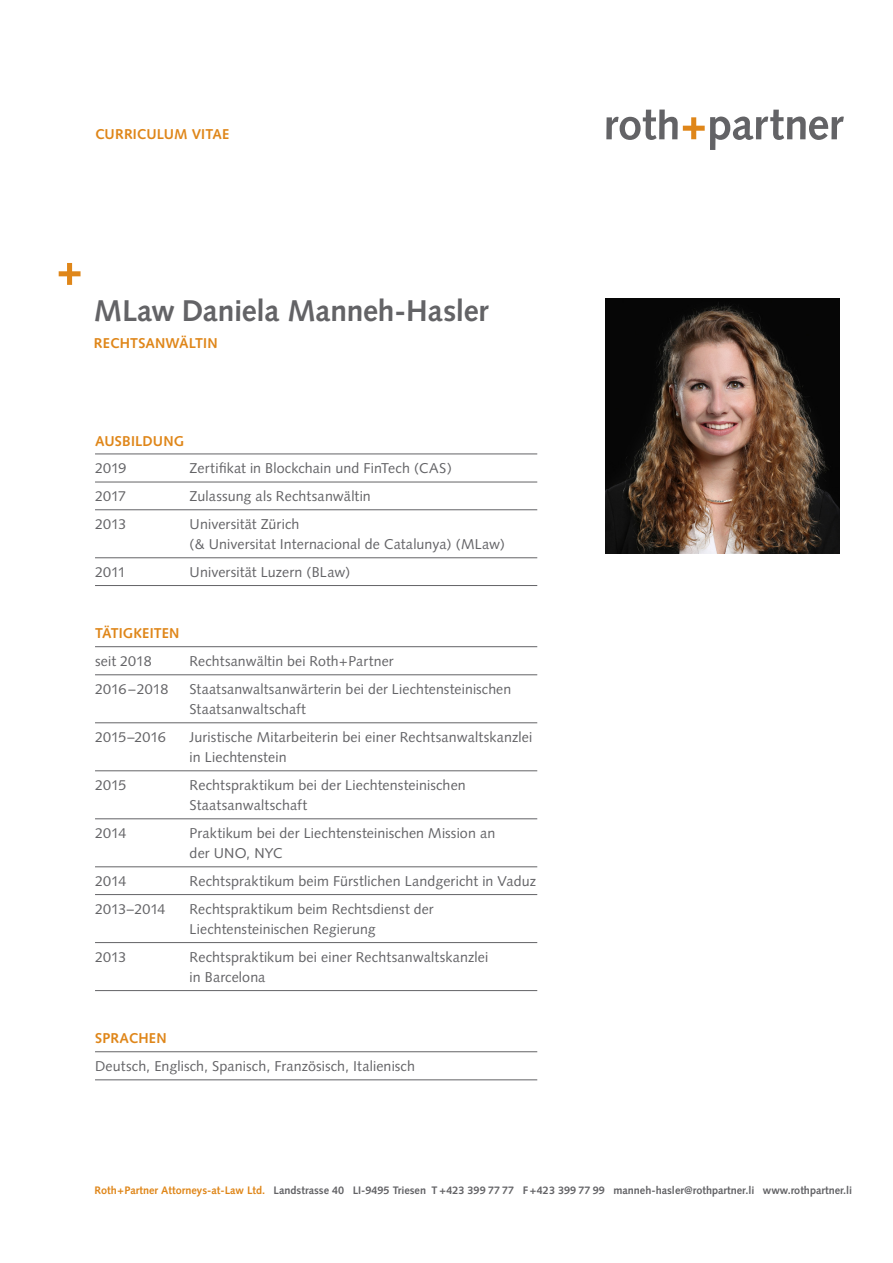
<style>
.page{position:relative;width:893px;height:1263px;background:#fff}
.page>*{position:absolute;margin:0;border:0;box-sizing:border-box;transform-origin:0 0}
.t1{font:700 30px "Syntax";letter-spacing:-.01em;color:#636366}
.Grundtext_Linie_oben{font:14.25px/20.2px "Syntax";letter-spacing:.01em;color:#636366}
.Grundtext_fett{font:700 14.25px "Syntax";letter-spacing:.01em;color:#df8619}
.t2{font:700 10.8px "Syntax";color:#636366}
.s1{color:#df8619}
</style>
<div class="page">
<svg style="left:606px;top:110px;width:238px;height:40px"></svg>
<hr style="left:95px;top:454px;width:442px;height:1px;background:#636366">
<hr style="left:95px;top:482px;width:442px;height:1px;background:#636366">
<hr style="left:95px;top:509px;width:442px;height:1px;background:#636366">
<hr style="left:95px;top:557px;width:442px;height:1px;background:#636366">
<hr style="left:95px;top:585px;width:442px;height:1px;background:#636366">
<hr style="left:95px;top:646px;width:442px;height:1px;background:#636366">
<hr style="left:95px;top:674px;width:442px;height:1px;background:#636366">
<hr style="left:95px;top:722px;width:442px;height:1px;background:#636366">
<hr style="left:95px;top:770px;width:442px;height:1px;background:#636366">
<hr style="left:95px;top:818px;width:442px;height:1px;background:#636366">
<hr style="left:95px;top:866px;width:442px;height:1px;background:#636366">
<hr style="left:95px;top:894px;width:442px;height:1px;background:#636366">
<hr style="left:95px;top:942px;width:442px;height:1px;background:#636366">
<hr style="left:95px;top:990px;width:442px;height:1px;background:#636366">
<hr style="left:95px;top:1051px;width:442px;height:1px;background:#636366">
<hr style="left:95px;top:1079px;width:442px;height:1px;background:#636366">
<img style="left:606px;top:299px;width:233px;height:254px">
<svg style="left:59px;top:263px;width:22px;height:22px"></svg>
<p class="Grundtext_fett" style="left:95px;top:126px;width:136px">CURRICULUM VITAE</p>
<p class="t1" style="left:94px;top:294px;width:396px">MLaw Daniela Manneh-Hasler</p>
<p class="Grundtext_fett" style="left:94px;top:335px;width:125px">RECHTSANWÄLTIN</p>
<p class="Grundtext_fett" style="left:95px;top:432px;width:91px">AUSBILDUNG</p>
<p class="Grundtext_Linie_oben" style="left:95px;top:458px;width:33px">2019</p>
<p class="Grundtext_Linie_oben" style="left:190px;top:458px;width:264px">Zertifikat in Blockchain und FinTech (CAS)</p>
<p class="Grundtext_Linie_oben" style="left:95px;top:486px;width:33px">2017</p>
<p class="Grundtext_Linie_oben" style="left:190px;top:486px;width:183px">Zulassung als Rechtsanwältin</p>
<p class="Grundtext_Linie_oben" style="left:95px;top:514px;width:33px">2013</p>
<p class="Grundtext_Linie_oben" style="left:190px;top:514px;width:317px">Universität Zürich<br>(&amp; Universitat Internacional de Catalunya) (MLaw)</p>
<p class="Grundtext_Linie_oben" style="left:95px;top:562px;width:32px">2011</p>
<p class="Grundtext_Linie_oben" style="left:190px;top:562px;width:162px">Universität Luzern (BLaw)</p>
<p class="Grundtext_fett" style="left:95px;top:625px;width:86px">TÄTIGKEITEN</p>
<p class="Grundtext_Linie_oben" style="left:95px;top:651px;width:58px">seit 2018</p>
<p class="Grundtext_Linie_oben" style="left:190px;top:651px;width:205px">Rechtsanwältin bei Roth+Partner</p>
<p class="Grundtext_Linie_oben" style="left:95px;top:679px;width:75px">2016–2018</p>
<p class="Grundtext_Linie_oben" style="left:190px;top:679px;width:323px">Staatsanwaltsanwärterin bei der Liechtensteinischen<br>Staatsanwaltschaft</p>
<p class="Grundtext_Linie_oben" style="left:95px;top:727px;width:72px">2015–2016</p>
<p class="Grundtext_Linie_oben" style="left:190px;top:727px;width:344px">Juristische Mitarbeiterin bei einer Rechtsanwaltskanzlei in Liechtenstein</p>
<p class="Grundtext_Linie_oben" style="left:95px;top:775px;width:33px">2015</p>
<p class="Grundtext_Linie_oben" style="left:190px;top:775px;width:278px">Rechtspraktikum bei der Liechtensteinischen<br>Staatsanwaltschaft</p>
<p class="Grundtext_Linie_oben" style="left:95px;top:823px;width:33px">2014</p>
<p class="Grundtext_Linie_oben" style="left:190px;top:823px;width:307px">Praktikum bei der Liechtensteinischen Mission an der UNO, NYC</p>
<p class="Grundtext_Linie_oben" style="left:95px;top:871px;width:33px">2014</p>
<p class="Grundtext_Linie_oben" style="left:190px;top:871px;width:348px">Rechtspraktikum beim Fürstlichen Landgericht in Vaduz</p>
<p class="Grundtext_Linie_oben" style="left:95px;top:898px;width:72px">2013–2014</p>
<p class="Grundtext_Linie_oben" style="left:190px;top:898px;width:245px">Rechtspraktikum beim Rechtsdienst der<br>Liechtensteinischen Regierung</p>
<p class="Grundtext_Linie_oben" style="left:95px;top:946px;width:33px">2013</p>
<p class="Grundtext_Linie_oben" style="left:190px;top:946px;width:300px">Rechtspraktikum bei einer Rechtsanwaltskanzlei in Barcelona</p>
<p class="Grundtext_fett" style="left:95px;top:1030px;width:73px">SPRACHEN</p>
<p class="Grundtext_Linie_oben" style="left:95px;top:1056px;width:322px">Deutsch, Englisch, Spanisch, Französisch, Italienisch</p>
<p class="t2" style="left:95px;top:1184px;width:759px"><span class="s1">Roth+Partner Attorneys-at-Law Ltd.</span> Landstrasse 40 LI-9495 Triesen T +423 399 77 77 F +423 399 77 99 manneh-hasler@rothpartner.li www.rothpartner.li</p>
</div>
